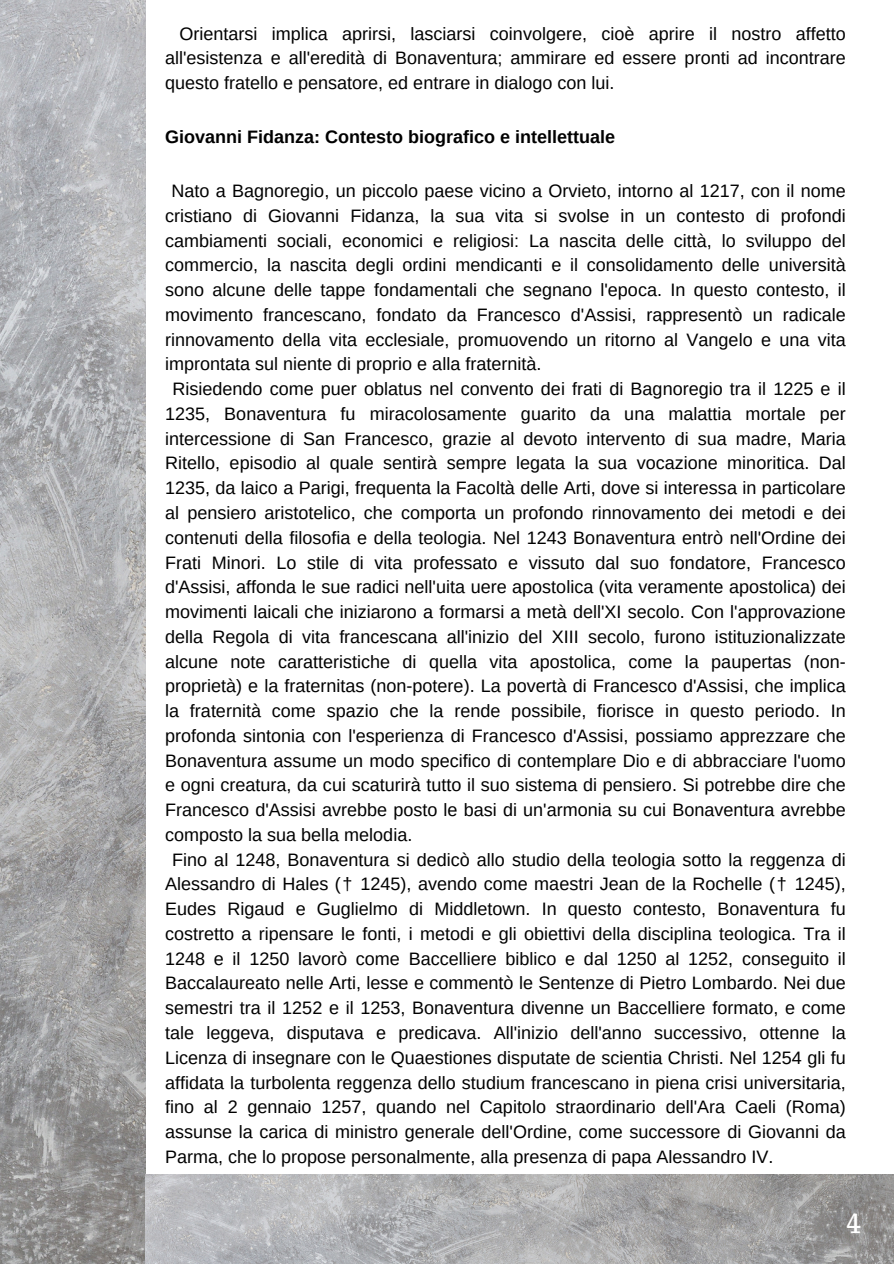
<style>
.page{position:relative;width:894px;height:1264px;background:#fff}
.page>*{position:absolute;margin:0;border:0;box-sizing:border-box;transform-origin:0 0}
.t1{font:27px "Trocchi";color:#fff}
.t2{font:18px/24.8px "Arimo";color:#000;text-align:justify}
.t3{font:700 18px "Arimo";color:#000}
</style>
<div class="page">
<img style="left:0;top:0;width:145px;height:1263px">
<img style="left:145px;top:1174px;width:748px;height:89px">
<p class="t2" style="left:165px;top:21px;width:682px;text-indent:14px">Orientarsi implica aprirsi, lasciarsi coinvolgere, cioè aprire il nostro affetto all'esistenza e all'eredità di Bonaventura; ammirare ed essere pronti ad incontrare questo fratello e pensatore, ed entrare in dialogo con lui.</p>
<p class="t3" style="left:165px;top:127px;width:451px">Giovanni Fidanza: Contesto biografico e intellettuale</p>
<p class="t2" style="left:165px;top:178px;width:682px;text-indent:6px">Nato a Bagnoregio, un piccolo paese vicino a Orvieto, intorno al 1217, con il nome cristiano di Giovanni Fidanza, la sua vita si svolse in un contesto di profondi cambiamenti sociali, economici e religiosi: La nascita delle città, lo sviluppo del commercio, la nascita degli ordini mendicanti e il consolidamento delle università sono alcune delle tappe fondamentali che segnano l'epoca. In questo contesto, il movimento francescano, fondato da Francesco d'Assisi, rappresentò un radicale rinnovamento della vita ecclesiale, promuovendo un ritorno al Vangelo e una vita improntata sul niente di proprio e alla fraternità.</p>
<p class="t2" style="left:165px;top:376px;width:682px;text-indent:7px">Risiedendo come puer oblatus nel convento dei frati di Bagnoregio tra il 1225 e il 1235, Bonaventura fu miracolosamente guarito da una malattia mortale per intercessione di San Francesco, grazie al devoto intervento di sua madre, Maria Ritello, episodio al quale sentirà sempre legata la sua vocazione minoritica. Dal 1235, da laico a Parigi, frequenta la Facoltà delle Arti, dove si interessa in particolare al pensiero aristotelico, che comporta un profondo rinnovamento dei metodi e dei contenuti della filosofia e della teologia. Nel 1243 Bonaventura entrò nell'Ordine dei Frati Minori. Lo stile di vita professato e vissuto dal suo fondatore, Francesco d'Assisi, affonda le sue radici nell'uita uere apostolica (vita veramente apostolica) dei movimenti laicali che iniziarono a formarsi a metà dell'XI secolo. Con l'approvazione della Regola di vita francescana all'inizio del XIII secolo, furono istituzionalizzate alcune note caratteristiche di quella vita apostolica, come la paupertas (non&shy;proprietà) e la fraternitas (non-potere). La povertà di Francesco d'Assisi, che implica la fraternità come spazio che la rende possibile, fiorisce in questo periodo. In profonda sintonia con l'esperienza di Francesco d'Assisi, possiamo apprezzare che Bonaventura assume un modo specifico di contemplare Dio e di abbracciare l'uomo e ogni creatura, da cui scaturirà tutto il suo sistema di pensiero. Si potrebbe dire che Francesco d'Assisi avrebbe posto le basi di un'armonia su cui Bonaventura avrebbe composto la sua bella melodia.</p>
<p class="t2" style="left:165px;top:847px;width:682px;text-indent:7px">Fino al 1248, Bonaventura si dedicò allo studio della teologia sotto la reggenza di Alessandro di Hales († 1245), avendo come maestri Jean de la Rochelle († 1245), Eudes Rigaud e Guglielmo di Middletown. In questo contesto, Bonaventura fu costretto a ripensare le fonti, i metodi e gli obiettivi della disciplina teologica. Tra il 1248 e il 1250 lavorò come Baccelliere biblico e dal 1250 al 1252, conseguito il Baccalaureato nelle Arti, lesse e commentò le Sentenze di Pietro Lombardo. Nei due semestri tra il 1252 e il 1253, Bonaventura divenne un Baccelliere formato, e come tale leggeva, disputava e predicava. All'inizio dell'anno successivo, ottenne la Licenza di insegnare con le Quaestiones disputate de scientia Christi. Nel 1254 gli fu affidata la turbolenta reggenza dello studium francescano in piena crisi universitaria, fino al 2 gennaio 1257, quando nel Capitolo straordinario dell'Ara Caeli (Roma) assunse la carica di ministro generale dell'Ordine, come successore di Giovanni da Parma, che lo propose personalmente, alla presenza di papa Alessandro IV.</p>
<p class="t1" style="left:845px;top:1200px;width:16px">4</p>
</div>
